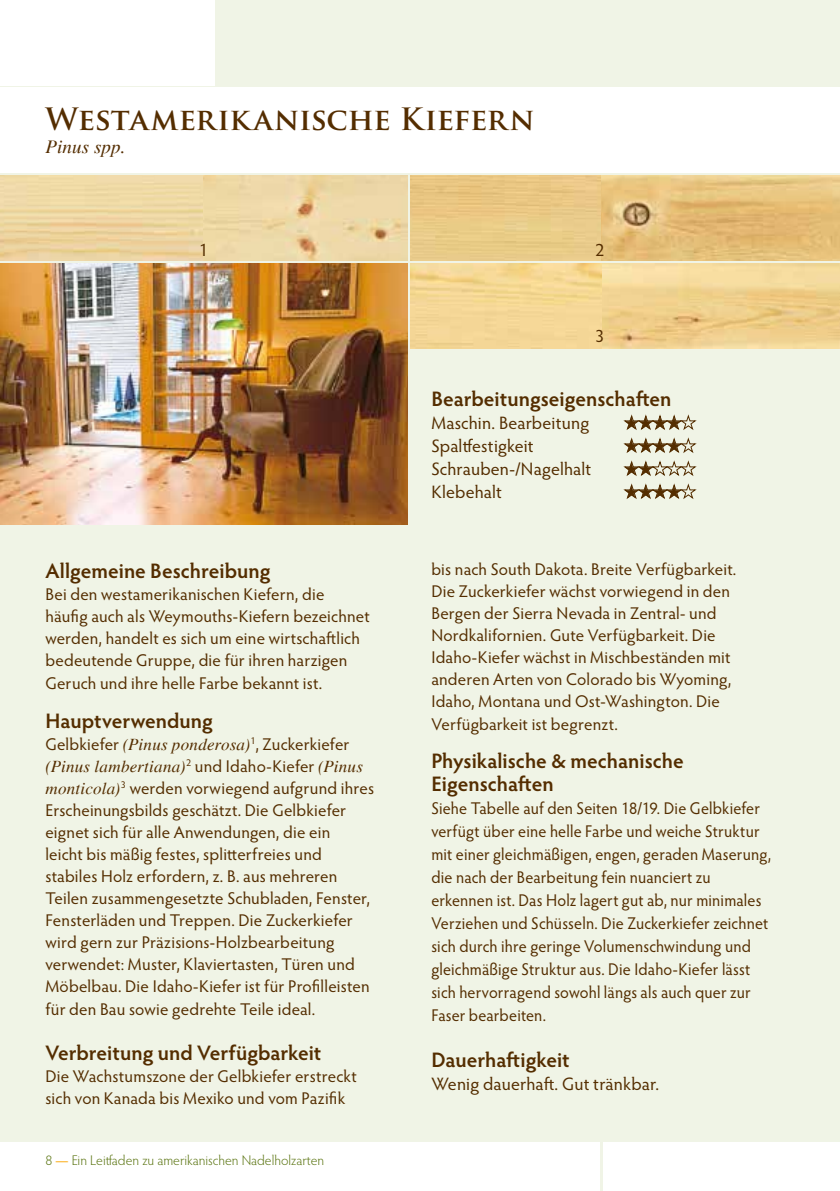
<style>
.page{position:relative;width:840px;height:1191px;background:#fff}
.page>*{position:absolute;margin:0;border:0;box-sizing:border-box;transform-origin:0 0}
.t1{font:700 30px "Trajan Pro";letter-spacing:-.01em;color:#542d00}
.t2{font:600 21px/23px "Hypatia Sans Pro";color:#542d00}
.t3{font:italic 19px "Times";letter-spacing:.01em;color:#542d00}
.t4{font:18px "Hypatia Sans Pro";letter-spacing:.01em;color:#542d00}
.t5{font:18px "Zapf Dingbats ITC";color:#542d00}
.t6{font:17px/22.2px "Hypatia Sans Pro";letter-spacing:.01em;color:#542d00}
.t7{font:17px/23px "Hypatia Sans Pro";letter-spacing:.01em;color:#542d00;scale:.95 1}
.t8{font:italic 17px "Times";letter-spacing:.015em;color:#542d00}
.t9{font:300 14px "Hypatia Sans Pro";color:#5a7411}
.s1{font-family:"Times";font-style:italic}
.s2{font-family:"Hypatia Sans Pro";font-style:normal}
.s3{font-weight:600;color:#fcc14f}
</style>
<div class="page">
<div style="left:0;top:0;width:839px;height:1191px;background:#f0f4e6"></div>
<div style="left:602px;top:1142px;width:237px;height:49px;background:#fff"></div>
<div style="left:0;top:1142px;width:600px;height:49px;background:#fff"></div>
<div style="left:0;top:88px;width:839px;height:85px;background:#fff"></div>
<div style="left:0;top:0;width:214px;height:85px;background:#fff"></div>
<hr style="left:839px;top:264px;width:1px;height:260px;background:#c2d198">
<img style="left:410px;top:264px;width:429px;height:85px">
<img style="left:0;top:264px;width:407px;height:260px">
<img style="left:410px;top:176px;width:429px;height:85px">
<img style="left:0;top:176px;width:407px;height:85px">
<svg style="left:623px;top:414px;width:73px;height:16px"></svg>
<svg style="left:623px;top:437px;width:73px;height:16px"></svg>
<svg style="left:623px;top:483px;width:73px;height:16px"></svg>
<svg style="left:623px;top:460px;width:73px;height:16px"></svg>
<h1 class="t1" style="left:45px;top:100px;width:490px">Westamerikanische Kiefern</h1>
<p class="t3" style="left:45px;top:136px;width:82px">Pinus spp.</p>
<p class="t4" style="left:199px;top:238px;width:11px">1</p>
<p class="t4" style="left:595px;top:238px;width:11px">2</p>
<p class="t4" style="left:595px;top:324px;width:11px">3</p>
<p class="t2" style="left:45px;top:558px;width:226px">Allgemeine Beschreibung</p>
<p class="t6" style="left:45px;top:582px;width:325px">Bei den westamerikanischen Kiefern, die häufig auch als Weymouths-Kiefern bezeichnet werden, handelt es sich um eine wirtschaftlich bedeutende Gruppe, die für ihren harzigen Geruch und ihre helle Farbe bekannt ist.</p>
<p class="t2" style="left:45px;top:708px;width:169px">Hauptverwendung</p>
<p class="t6" style="left:45px;top:732px;width:305px">Gelbkiefer <span class="s1">(Pinus ponderosa)</span><sup>1</sup>, Zuckerkiefer</p>
<p class="t8" style="left:45px;top:756px;width:319px">(Pinus lambertiana)<sup>2</sup> <span class="s2">und Idaho-Kiefer</span> (Pinus</p>
<p class="t6" style="left:45px;top:776px;width:330px"><span class="s1">monticola)</span><sup>3</sup> werden vorwiegend aufgrund ihres Erscheinungsbilds geschätzt. Die Gelbkiefer eignet sich für alle Anwendungen, die ein<br>leicht bis mäßig festes, splitterfreies und stabiles Holz erfordern, z. B. aus mehreren Teilen zusammengesetzte Schubladen, Fenster, Fensterläden und Treppen. Die Zuckerkiefer wird gern zur Präzisions-Holzbearbeitung verwendet: Muster, Klaviertasten, Türen und Möbelbau. Die Idaho-Kiefer ist für Profilleisten für den Bau sowie gedrehte Teile ideal.</p>
<p class="t2" style="left:45px;top:1040px;width:277px">Verbreitung und Verfügbarkeit</p>
<p class="t6" style="left:45px;top:1064px;width:313px">Die Wachstumszone der Gelbkiefer erstreckt sich von Kanada bis Mexiko und vom Pazifik</p>
<p class="t9" style="left:45px;top:1151px;width:280px">8 <span class="s3">—</span> Ein Leitfaden zu amerikanischen Nadelholzarten</p>
<p class="t2" style="left:431px;top:386px;width:241px">Bearbeitungseigenschaften</p>
<p class="t4" style="left:431px;top:410px;width:159px">Maschin. Bearbeitung</p>
<p class="t5" style="left:624px;top:414px;width:59px">★★★★</p>
<p class="t4" style="left:431px;top:433px;width:104px">Spaltfestigkeit</p>
<p class="t5" style="left:624px;top:437px;width:59px">★★★★</p>
<p class="t4" style="left:431px;top:456px;width:161px">Schrauben-/Nagelhalt</p>
<p class="t4" style="left:431px;top:479px;width:72px">Klebehalt</p>
<p class="t5" style="left:624px;top:483px;width:59px">★★★★</p>
<p class="t6" style="left:431px;top:557px;width:306px">bis nach South Dakota. Breite Verfügbarkeit.<br>Die Zuckerkiefer wächst vorwiegend in den Bergen der Sierra Nevada in Zentral- und Nordkalifornien. Gute Verfügbarkeit. Die Idaho-Kiefer wächst in Mischbeständen mit anderen Arten von Colorado bis Wyoming, Idaho, Montana und Ost-Washington. Die Verfügbarkeit ist begrenzt.</p>
<p class="t2" style="left:431px;top:748px;width:254px">Physikalische &amp; mechanische<br>Eigenschaften</p>
<p class="t7" style="left:431px;top:796px;width:359px">Siehe Tabelle auf den Seiten 18/19. Die Gelbkiefer verfügt über eine helle Farbe und weiche Struktur mit einer gleichmäßigen, engen, geraden Maserung, die nach der Bearbeitung fein nuanciert zu erkennen ist. Das Holz lagert gut ab, nur minimales Verziehen und Schüsseln. Die Zuckerkiefer zeichnet sich durch ihre geringe Volumenschwindung und gleichmäßige Struktur aus. Die Idaho-Kiefer lässt sich hervorragend sowohl längs als auch quer zur Faser bearbeiten.</p>
<p class="t2" style="left:431px;top:1047px;width:140px">Dauerhaftigkeit</p>
<p class="t4" style="left:431px;top:1071px;width:229px">Wenig dauerhaft. Gut tränkbar.</p>
</div>
